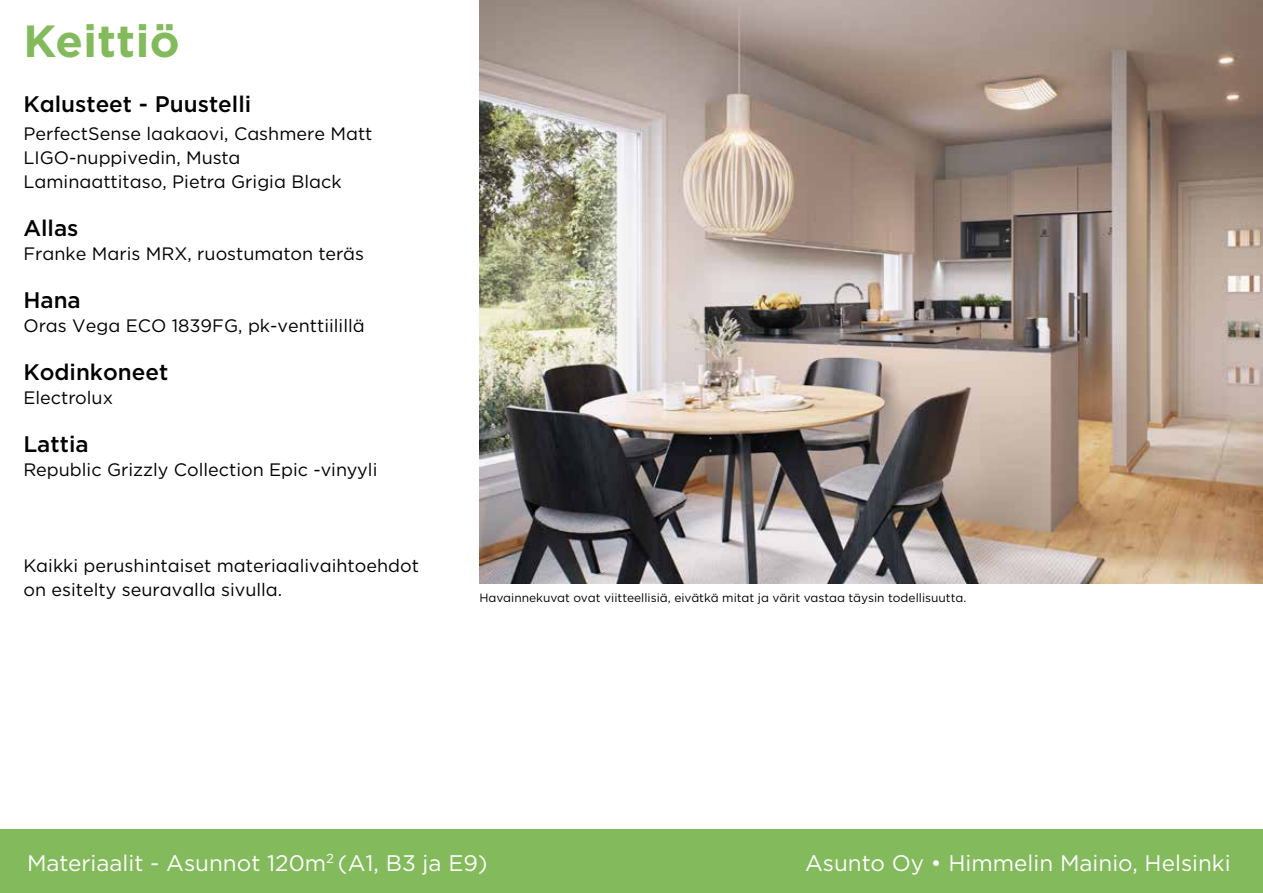
<style>
.page{position:relative;width:1263px;height:893px;background:#fff}
.page>*{position:absolute;margin:0;border:0;box-sizing:border-box;transform-origin:0 0}
.t1{font:700 45px "Gotham";letter-spacing:.01em;color:#83ba5b}
.t2{font:22.5px "Gotham";color:#fff}
.t3{font:500 22.5px "Gotham";color:#000}
.t4{font:18px/24px "Gotham";color:#000}
.t5{font:12px "Gotham";color:#000}
</style>
<div class="page">
<div style="left:0;top:829px;width:1263px;height:64px;background:#83ba5b"></div>
<img style="left:479px;top:0;width:784px;height:584px">
<h1 class="t1" style="left:23px;top:11px;width:158px">Keittiö</h1>
<p class="t3" style="left:23px;top:89px;width:229px">Kalusteet - Puustelli</p>
<p class="t4" style="left:23px;top:121px;width:351px">PerfectSense laakaovi, Cashmere Matt<br>LIGO-nuppivedin, Musta<br>Laminaattitaso, Pietra Grigia Black</p>
<p class="t3" style="left:23px;top:213px;width:57px">Allas</p>
<p class="t4" style="left:23px;top:241px;width:342px">Franke Maris MRX, ruostumaton teräs</p>
<p class="t3" style="left:23px;top:285px;width:59px">Hana</p>
<p class="t4" style="left:23px;top:313px;width:343px">Oras Vega ECO 1839FG, pk-venttiilillä</p>
<p class="t3" style="left:23px;top:357px;width:146px">Kodinkoneet</p>
<p class="t4" style="left:23px;top:385px;width:91px">Electrolux</p>
<p class="t3" style="left:23px;top:429px;width:67px">Lattia</p>
<p class="t4" style="left:23px;top:457px;width:355px">Republic Grizzly Collection Epic -vinyyli</p>
<p class="t4" style="left:23px;top:553px;width:397px">Kaikki perushintaiset materiaalivaihtoehdot on esitelty seuravalla sivulla.</p>
<p class="t5" style="left:479px;top:590px;width:488px">Havainnekuvat ovat viitteellisiä, eivätkä mitat ja värit vastaa täysin todellisuutta.</p>
<p class="t2" style="left:27px;top:848px;width:462px">Materiaalit - Asunnot 120m<sup>2</sup> (A1, B3 ja E9)</p>
<p class="t2" style="left:805px;top:848px;width:427px">Asunto Oy • Himmelin Mainio, Helsinki</p>
</div>
